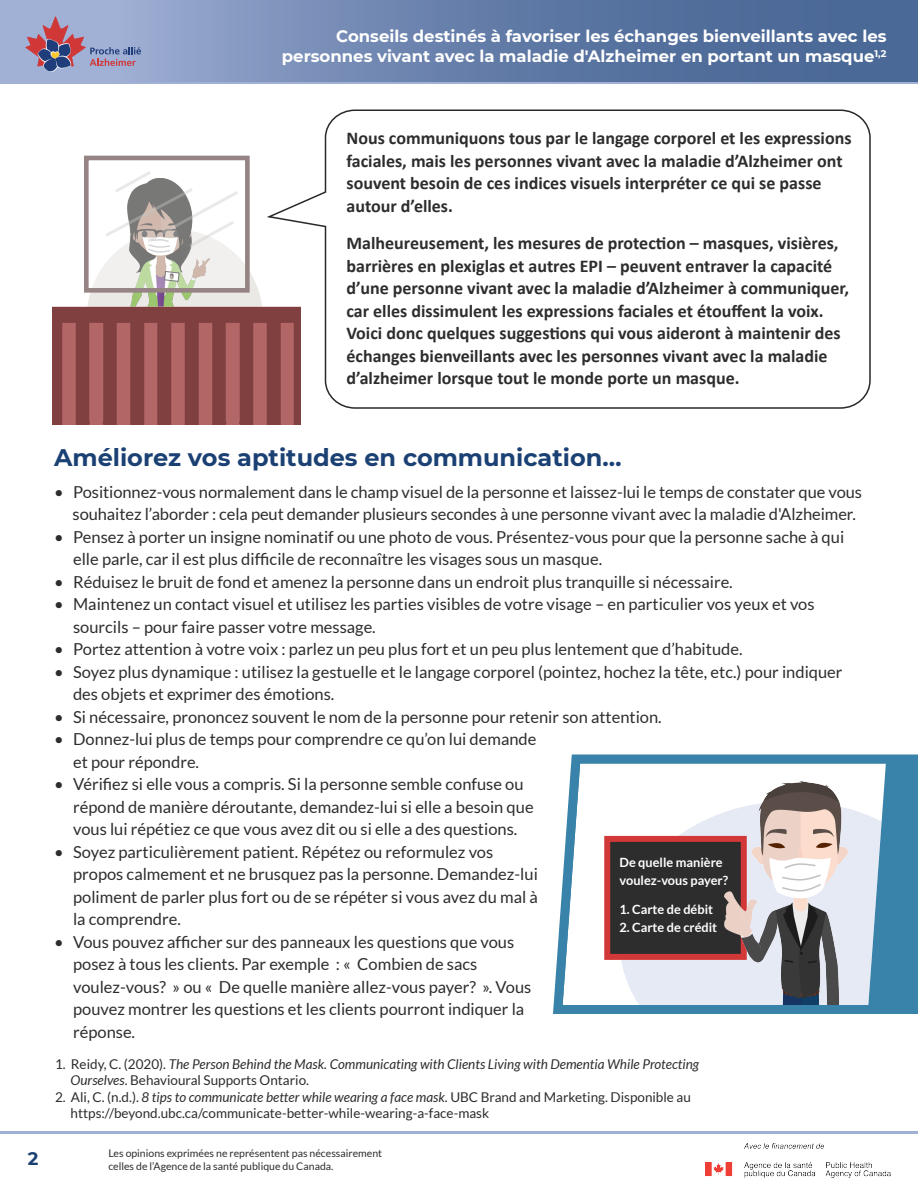
<style>
.page{position:relative;width:918px;height:1188px;background:#fff}
.page>*{position:absolute;margin:0;border:0;box-sizing:border-box;transform-origin:0 0}
.t1{font:700 24px "Montserrat";color:#1b4174}
.t2{font:700 18px/22.5px "Calibri";color:#2d2d2d}
.t3{font:700 18px "Montserrat";color:#1b4174}
.t4{font:16.5px/22.5px "Lato";color:#2d2d2d}
.t5{font:700 16.5px/19.8px "Montserrat";color:#fff;text-align:right}
.t6{font:13.5px/16.5px "Lato";color:#2d2d2d}
.t7{font:italic 13.5px/16.5px "Lato";color:#2d2d2d}
.t8{font:700 12.75px/18px "Lato";color:#fff}
.t9{font:10.5px "Lato";color:#2d2d2d}
.s1{font-style:normal}
.s2{font-style:italic}
</style>
<div class="page">
<svg style="left:300px;top:109px;width:571px;height:301px"></svg>
<svg style="left:553px;top:754px;width:365px;height:260px;background:#5392b4"></svg>
<svg style="left:563px;top:764px;width:323px;height:241px"></svg>
<svg style="left:620px;top:801px;width:266px;height:204px;fill:#e6eaf4"></svg>
<svg style="left:604px;top:836px;width:120px;height:124px;background:#45302f"></svg>
<img style="left:724px;top:782px;width:123px;height:223px">
<svg style="left:770px;top:858px;width:61px;height:50px"></svg>
<img style="left:52px;top:202px;width:248px;height:222px">
<svg style="left:89px;top:202px;width:156px;height:86px;fill:#f1f0ee"></svg>
<div style="left:84px;top:156px;width:166px;height:137px;border:4px solid #968484"></div>
<svg style="left:105px;top:171px;width:133px;height:89px"></svg>
<hr style="left:0;top:1131px;width:918px;height:3px;background:#a1b0d5">
<img style="left:705px;top:1143px;width:186px;height:34px">
<div style="left:0;top:0;width:918px;height:84px;background:linear-gradient(to right,#a1b0d5,#a1b0d5)"></div>
<div style="left:0;top:0;width:918px;height:81px;background:linear-gradient(to right,#a2b1d6,#3a5b8a)"></div>
<svg style="left:25px;top:17px;width:116px;height:55px;background:#9a8fb0"></svg>
<p class="t5" style="left:282px;top:26px;width:606px">Conseils destinés à favoriser les échanges bienveillants avec les personnes vivant avec la maladie d'Alzheimer en portant un masque<sup>1,2</sup></p>
<p class="t2" style="left:346px;top:126px;width:507px">Nous communiquons tous par le langage corporel et les expressions faciales, mais les personnes vivant avec la maladie d’Alzheimer ont souvent besoin de ces indices visuels interpréter ce qui se passe autour d’elles.</p>
<p class="t2" style="left:346px;top:231px;width:504px">Malheureusement, les mesures de protection – masques, visières, barrières en plexiglas et autres EPI – peuvent entraver la capacité d’une personne vivant avec la maladie d’Alzheimer à communiquer, car elles dissimulent les expressions faciales et étouffent la voix.<br>Voici donc quelques suggestions qui vous aideront à maintenir des échanges bienveillants avec les personnes vivant avec la maladie d’alzheimer lorsque tout le monde porte un masque.</p>
<p class="t3" style="left:28px;top:1146px;width:12px">2</p>
<h1 class="t1" style="left:54px;top:440px;width:569px">Améliorez vos aptitudes en communication…</h1>
<p class="t4" style="left:73px;top:480px;width:791px;text-indent:-19px">• Positionnez-vous normalement dans le champ visuel de la personne et laissez-lui le temps de constater que vous souhaitez l’aborder : cela peut demander plusieurs secondes à une personne vivant avec la maladie d'Alzheimer.</p>
<p class="t4" style="left:73px;top:525px;width:773px;text-indent:-19px">• Pensez à porter un insigne nominatif ou une photo de vous. Présentez-vous pour que la personne sache à qui elle parle, car il est plus difficile de reconnaître les visages sous un masque.</p>
<p class="t4" style="left:54px;top:570px;width:680px">• Réduisez le bruit de fond et amenez la personne dans un endroit plus tranquille si nécessaire.</p>
<p class="t4" style="left:73px;top:593px;width:743px;text-indent:-19px">• Maintenez un contact visuel et utilisez les parties visibles de votre visage – en particulier vos yeux et vos sourcils – pour faire passer votre message.</p>
<p class="t4" style="left:54px;top:638px;width:690px">• Portez attention à votre voix : parlez un peu plus fort et un peu plus lentement que d’habitude.</p>
<p class="t4" style="left:73px;top:660px;width:771px;text-indent:-19px">• Soyez plus dynamique : utilisez la gestuelle et le langage corporel (pointez, hochez la tête, etc.) pour indiquer des objets et exprimer des émotions.</p>
<p class="t4" style="left:54px;top:705px;width:609px">• Si nécessaire, prononcez souvent le nom de la personne pour retenir son attention.</p>
<p class="t4" style="left:73px;top:728px;width:465px;text-indent:-19px">• Donnez-lui plus de temps pour comprendre ce qu’on lui demande et pour répondre.</p>
<p class="t4" style="left:73px;top:773px;width:462px;text-indent:-19px">• Vérifiez si elle vous a compris. Si la personne semble confuse ou répond de manière déroutante, demandez-lui si elle a besoin que vous lui répétiez ce que vous avez dit ou si elle a des questions.</p>
<p class="t4" style="left:73px;top:840px;width:466px;text-indent:-19px">• Soyez particulièrement patient. Répétez ou reformulez vos propos calmement et ne brusquez pas la personne. Demandez-lui poliment de parler plus fort ou de se répéter si vous avez du mal à la comprendre.</p>
<p class="t4" style="left:73px;top:930px;width:460px;text-indent:-19px">• Vous pouvez afficher sur des panneaux les questions que vous posez à tous les clients. Par exemple : « Combien de sacs voulez-vous? » ou « De quelle manière allez-vous payer? ». Vous pouvez montrer les questions et les clients pourront indiquer la réponse.</p>
<p class="t8" style="left:620px;top:853px;width:110px">De quelle manière voulez-vous payer?</p>
<p class="t8" style="left:620px;top:900px;width:95px">1. Carte de débit</p>
<p class="t8" style="left:620px;top:918px;width:99px">2. Carte de crédit</p>
<p class="t7" style="left:71px;top:1056px;width:630px;text-indent:-16px"><span class="s1">1. Reidy, C. (2020).</span> The Person Behind the Mask. Communicating with Clients Living with Dementia While Protecting<br>Ourselves<span class="s1">. Behavioural Supports Ontario.</span></p>
<p class="t6" style="left:71px;top:1089px;width:622px;text-indent:-16px">2. Ali, C. (n.d.). <span class="s2">8 tips to communicate better while wearing a face mask</span>. UBC Brand and Marketing. Disponible au https://beyond.ubc.ca/communicate-better-while-wearing-a-face-mask</p>
<p class="t9" style="left:108px;top:1147px;width:275px">Les opinions exprimées ne représentent pas nécessairement</p>
<p class="t9" style="left:108px;top:1160px;width:227px">celles de l’Agence de la santé publique du Canada.</p>
</div>
